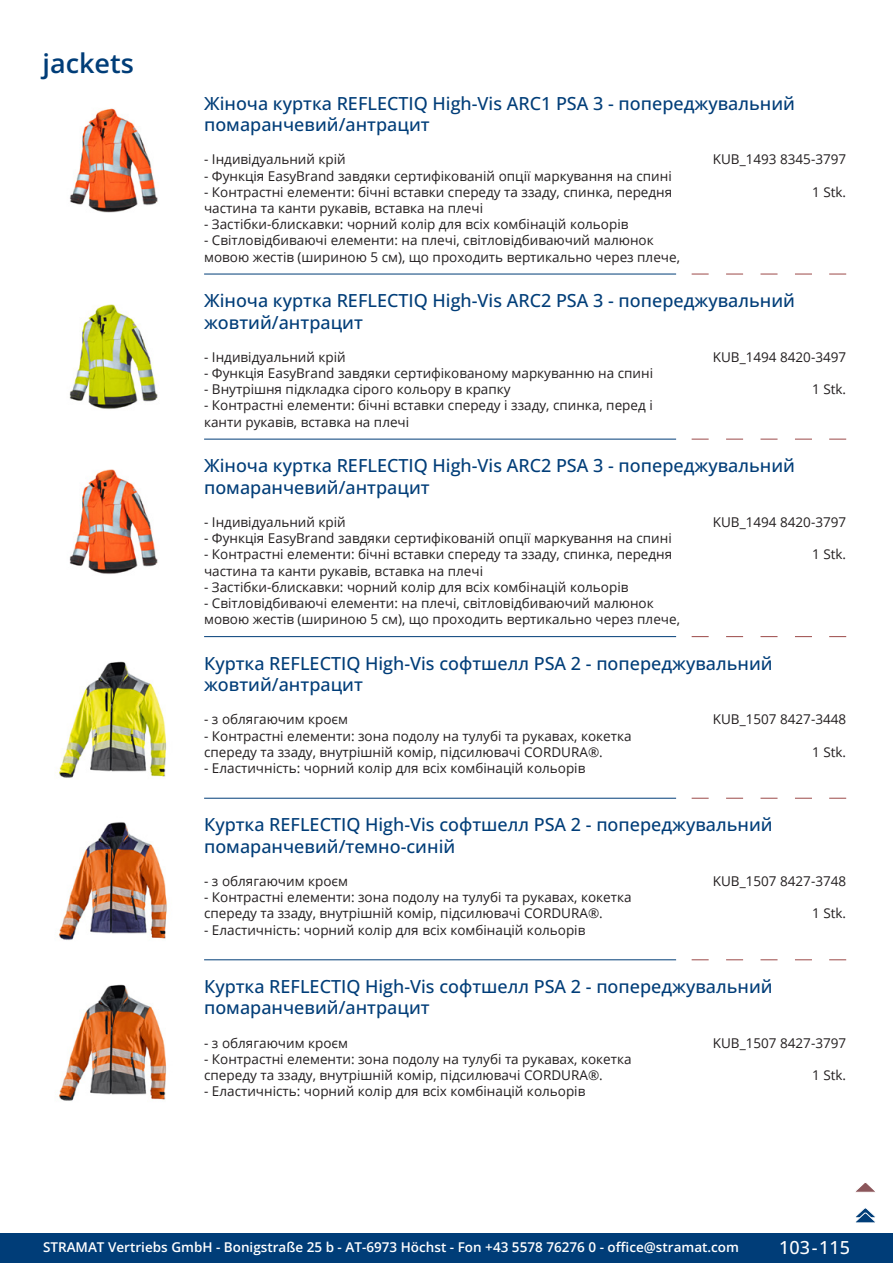
<style>
.page{position:relative;width:893px;height:1263px;background:#fff}
.page>*{position:absolute;margin:0;border:0;box-sizing:border-box;transform-origin:0 0}
.GruppeName{font:600 27px "Open Sans";color:#003d78}
.ArtikelName{font:500 18px/21.6px "Open Sans";color:#003d78}
.t1{font:500 18px "Open Sans";color:#fff}
.Beschreibung{font:13.5px/16.2px "Open Sans";color:#231f20}
.ArtikelNummer{font:13.5px "Open Sans";color:#231f20}
.t2{font:600 13.5px "Open Sans";color:#fff}
</style>
<div class="page">
<div style="left:0;top:1233px;width:893px;height:30px;background:#003d78"></div>
<img style="left:69px;top:108px;width:89px;height:105px">
<img style="left:69px;top:304px;width:89px;height:105px">
<svg style="left:692px;top:274px;width:17px;height:1px"></svg>
<svg style="left:726px;top:274px;width:17px;height:1px"></svg>
<svg style="left:760px;top:274px;width:17px;height:1px"></svg>
<svg style="left:795px;top:274px;width:17px;height:1px"></svg>
<svg style="left:829px;top:274px;width:17px;height:1px"></svg>
<hr style="left:204px;top:274px;width:472px;height:1px;background:#003d78">
<img style="left:69px;top:469px;width:89px;height:105px">
<svg style="left:692px;top:439px;width:17px;height:1px"></svg>
<svg style="left:726px;top:439px;width:17px;height:1px"></svg>
<svg style="left:760px;top:439px;width:17px;height:1px"></svg>
<svg style="left:795px;top:439px;width:17px;height:1px"></svg>
<svg style="left:829px;top:439px;width:17px;height:1px"></svg>
<hr style="left:204px;top:439px;width:472px;height:1px;background:#003d78">
<img style="left:58px;top:661px;width:108px;height:117px">
<svg style="left:692px;top:636px;width:17px;height:1px"></svg>
<svg style="left:726px;top:636px;width:17px;height:1px"></svg>
<svg style="left:760px;top:636px;width:17px;height:1px"></svg>
<svg style="left:795px;top:636px;width:17px;height:1px"></svg>
<svg style="left:829px;top:636px;width:17px;height:1px"></svg>
<hr style="left:204px;top:636px;width:472px;height:1px;background:#003d78">
<img style="left:58px;top:822px;width:109px;height:119px">
<svg style="left:692px;top:798px;width:17px;height:1px"></svg>
<svg style="left:726px;top:798px;width:17px;height:1px"></svg>
<svg style="left:760px;top:798px;width:17px;height:1px"></svg>
<svg style="left:795px;top:798px;width:17px;height:1px"></svg>
<svg style="left:829px;top:798px;width:17px;height:1px"></svg>
<hr style="left:204px;top:798px;width:472px;height:1px;background:#003d78">
<img style="left:58px;top:984px;width:108px;height:117px">
<svg style="left:692px;top:959px;width:17px;height:1px"></svg>
<svg style="left:726px;top:959px;width:17px;height:1px"></svg>
<svg style="left:760px;top:959px;width:17px;height:1px"></svg>
<svg style="left:795px;top:959px;width:17px;height:1px"></svg>
<svg style="left:829px;top:959px;width:17px;height:1px"></svg>
<hr style="left:204px;top:959px;width:472px;height:1px;background:#003d78">
<svg style="left:856px;top:1183px;width:19px;height:9px"></svg>
<svg style="left:855px;top:1208px;width:21px;height:15px"></svg>
<p class="GruppeName" style="left:43px;top:44px;width:93px">jackets</p>
<p class="ArtikelName" style="left:204px;top:92px;width:592px">Жіноча куртка REFLECTIQ High-Vis ARC1 PSA 3 - попереджувальний помаранчевий/антрацит</p>
<p class="Beschreibung" style="left:204px;top:151px;width:143px">- Індивідуальний крій</p>
<p class="Beschreibung" style="left:204px;top:167px;width:469px">- Функція EasyBrand завдяки сертифікованій опції маркування на спині</p>
<p class="Beschreibung" style="left:204px;top:183px;width:470px">- Контрастні елементи: бічні вставки спереду та ззаду, спинка, передня частина та канти рукавів, вставка на плечі</p>
<p class="Beschreibung" style="left:204px;top:216px;width:426px">- Застібки-блискавки: чорний колір для всіх комбінацій кольорів</p>
<p class="Beschreibung" style="left:204px;top:232px;width:477px">- Світловідбиваючі елементи: на плечі, світловідбиваючий малюнок мовою жестів (шириною 5 см), що проходить вертикально через плече,</p>
<p class="ArtikelNummer" style="left:713px;top:150px;width:135px">KUB_1493 8345-3797</p>
<p class="ArtikelNummer" style="left:812px;top:182px;width:36px">1 Stk.</p>
<p class="ArtikelName" style="left:204px;top:289px;width:592px">Жіноча куртка REFLECTIQ High-Vis ARC2 PSA 3 - попереджувальний жовтий/антрацит</p>
<p class="Beschreibung" style="left:204px;top:348px;width:143px">- Індивідуальний крій</p>
<p class="Beschreibung" style="left:204px;top:365px;width:450px">- Функція EasyBrand завдяки сертифікованому маркуванню на спині</p>
<p class="Beschreibung" style="left:204px;top:381px;width:308px">- Внутрішня підкладка сірого кольору в крапку</p>
<p class="Beschreibung" style="left:204px;top:397px;width:450px">- Контрастні елементи: бічні вставки спереду і ззаду, спинка, перед і канти рукавів, вставка на плечі</p>
<p class="ArtikelNummer" style="left:713px;top:348px;width:135px">KUB_1494 8420-3497</p>
<p class="ArtikelNummer" style="left:812px;top:380px;width:36px">1 Stk.</p>
<p class="ArtikelName" style="left:204px;top:454px;width:592px">Жіноча куртка REFLECTIQ High-Vis ARC2 PSA 3 - попереджувальний помаранчевий/антрацит</p>
<p class="Beschreibung" style="left:204px;top:514px;width:143px">- Індивідуальний крій</p>
<p class="Beschreibung" style="left:204px;top:530px;width:469px">- Функція EasyBrand завдяки сертифікованій опції маркування на спині</p>
<p class="Beschreibung" style="left:204px;top:546px;width:470px">- Контрастні елементи: бічні вставки спереду та ззаду, спинка, передня частина та канти рукавів, вставка на плечі</p>
<p class="Beschreibung" style="left:204px;top:578px;width:426px">- Застібки-блискавки: чорний колір для всіх комбінацій кольорів</p>
<p class="Beschreibung" style="left:204px;top:595px;width:477px">- Світловідбиваючі елементи: на плечі, світловідбиваючий малюнок мовою жестів (шириною 5 см), що проходить вертикально через плече,</p>
<p class="ArtikelNummer" style="left:713px;top:513px;width:135px">KUB_1494 8420-3797</p>
<p class="ArtikelNummer" style="left:812px;top:545px;width:36px">1 Stk.</p>
<p class="ArtikelName" style="left:204px;top:652px;width:570px">Куртка REFLECTIQ High-Vis софтшелл PSA 2 - попереджувальний жовтий/антрацит</p>
<p class="Beschreibung" style="left:204px;top:711px;width:145px">- з облягаючим кроєм</p>
<p class="Beschreibung" style="left:204px;top:727px;width:429px">- Контрастні елементи: зона подолу на тулубі та рукавах, кокетка спереду та ззаду, внутрішній комір, підсилювачі CORDURA®.</p>
<p class="Beschreibung" style="left:204px;top:760px;width:383px">- Еластичність: чорний колір для всіх комбінацій кольорів</p>
<p class="ArtikelNummer" style="left:713px;top:710px;width:135px">KUB_1507 8427-3448</p>
<p class="ArtikelNummer" style="left:812px;top:742px;width:36px">1 Stk.</p>
<p class="ArtikelName" style="left:204px;top:813px;width:570px">Куртка REFLECTIQ High-Vis софтшелл PSA 2 - попереджувальний помаранчевий/темно-синій</p>
<p class="Beschreibung" style="left:204px;top:873px;width:145px">- з облягаючим кроєм</p>
<p class="Beschreibung" style="left:204px;top:889px;width:429px">- Контрастні елементи: зона подолу на тулубі та рукавах, кокетка спереду та ззаду, внутрішній комір, підсилювачі CORDURA®.</p>
<p class="Beschreibung" style="left:204px;top:921px;width:383px">- Еластичність: чорний колір для всіх комбінацій кольорів</p>
<p class="ArtikelNummer" style="left:713px;top:872px;width:135px">KUB_1507 8427-3748</p>
<p class="ArtikelNummer" style="left:812px;top:904px;width:36px">1 Stk.</p>
<p class="ArtikelName" style="left:204px;top:975px;width:570px">Куртка REFLECTIQ High-Vis софтшелл PSA 2 - попереджувальний помаранчевий/антрацит</p>
<p class="Beschreibung" style="left:204px;top:1034px;width:145px">- з облягаючим кроєм</p>
<p class="Beschreibung" style="left:204px;top:1050px;width:429px">- Контрастні елементи: зона подолу на тулубі та рукавах, кокетка спереду та ззаду, внутрішній комір, підсилювачі CORDURA®.</p>
<p class="Beschreibung" style="left:204px;top:1083px;width:383px">- Еластичність: чорний колір для всіх комбінацій кольорів</p>
<p class="ArtikelNummer" style="left:713px;top:1033px;width:135px">KUB_1507 8427-3797</p>
<p class="ArtikelNummer" style="left:812px;top:1066px;width:36px">1 Stk.</p>
<p class="t2" style="left:43px;top:1238px;width:698px">STRAMAT Vertriebs GmbH - Bonigstraße 25 b - AT-6973 Höchst - Fon +43 5578 76276 0 - office@stramat.com</p>
<h2 class="t1" style="left:779px;top:1234px;width:72px">103 - 115</h2>
</div>
